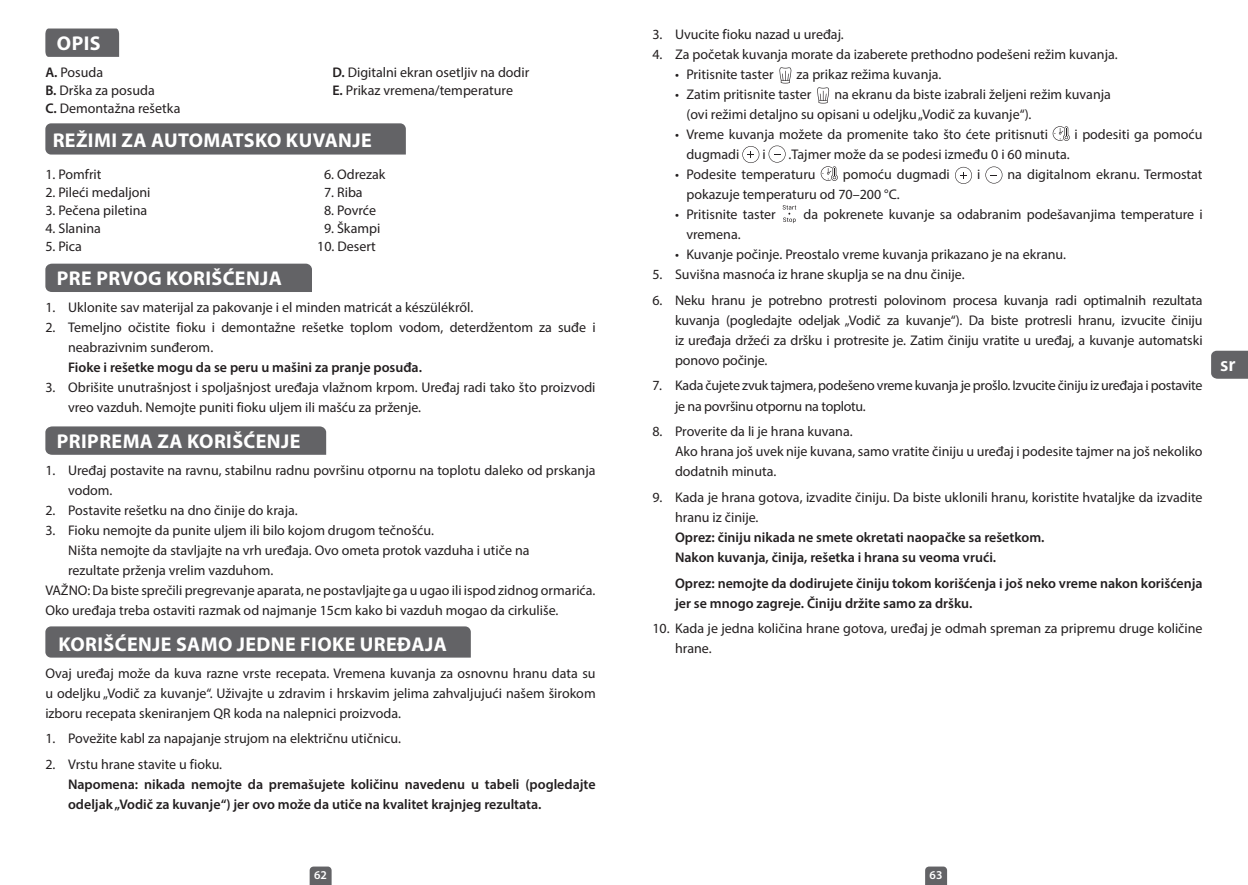
<style>
.page{position:relative;width:1248px;height:885px;background:#fff}
.page>*{position:absolute;margin:0;border:0;box-sizing:border-box;transform-origin:0 0}
.t1{font:700 20px "Myriad Pro";letter-spacing:.02em;color:#fff}
.t2{font:600 20px "Myriad Pro";color:#fff}
.t3{font:14px/20px "Myriad Pro";color:#231f20}
.t4{font:600 14px/20px "Myriad Pro";color:#231f20}
.t5{font:14px/20px "Myriad Pro";letter-spacing:-.02em;color:#231f20}
.t6{font:600 12px "Myriad Pro";color:#fff}
.s1{font-weight:600}
</style>
<div class="page">
<svg style="left:925px;top:866px;width:22px;height:18px"></svg>
<svg style="left:309px;top:866px;width:22px;height:18px"></svg>
<svg style="left:1211px;top:351px;width:36px;height:28px"></svg>
<div style="left:45px;top:29px;width:74px;height:28px;background:#636366"></div>
<div style="left:45px;top:123px;width:361px;height:31px;background:#636366"></div>
<div style="left:45px;top:263px;width:267px;height:29px;background:#636366"></div>
<div style="left:45px;top:426px;width:281px;height:28px;background:#636366"></div>
<div style="left:45px;top:626px;width:426px;height:31px;background:#636366"></div>
<svg style="left:779px;top:67px;width:12px;height:16px"></svg>
<svg style="left:817px;top:87px;width:12px;height:16px"></svg>
<svg style="left:1052px;top:126px;width:17px;height:15px"></svg>
<svg style="left:742px;top:146px;width:17px;height:17px"></svg>
<svg style="left:768px;top:145px;width:17px;height:17px"></svg>
<svg style="left:820px;top:166px;width:17px;height:15px"></svg>
<svg style="left:955px;top:167px;width:16px;height:17px"></svg>
<svg style="left:985px;top:166px;width:17px;height:17px"></svg>
<svg style="left:782px;top:205px;width:14px;height:18px"></svg>
<h1 class="t1" style="left:57px;top:30px;width:45px">OPIS</h1>
<p class="t3" style="left:45px;top:63px;width:136px;line-height:18px"><span class="s1">A.</span> Posuda<br><span class="s1">B.</span> Drška za posuda<br><span class="s1">C.</span> Demontažna rešetka</p>
<p class="t3" style="left:332px;top:63px;width:198px;line-height:18px"><span class="s1">D.</span> Digitalni ekran osetljiv na dodir<br><span class="s1">E.</span> Prikaz vremena/temperature</p>
<h1 class="t1" style="left:53px;top:128px;width:320px">REŽIMI ZA AUTOMATSKO KUVANJE</h1>
<p class="t3" style="left:45px;top:164px;width:58px">1. Pomfrit</p>
<p class="t3" style="left:45px;top:182px;width:107px">2. Pileći medaljoni</p>
<p class="t3" style="left:45px;top:200px;width:103px">3. Pečena piletina</p>
<p class="t3" style="left:45px;top:218px;width:57px">4. Slanina</p>
<p class="t3" style="left:45px;top:236px;width:38px">5. Pica</p>
<p class="t3" style="left:324px;top:164px;width:63px">6. Odrezak</p>
<p class="t3" style="left:324px;top:182px;width:40px">7. Riba</p>
<p class="t3" style="left:324px;top:200px;width:54px">8. Povrće</p>
<p class="t3" style="left:324px;top:218px;width:58px">9. Škampi</p>
<p class="t3" style="left:317px;top:236px;width:60px">10. Desert</p>
<h1 class="t1" style="left:57px;top:265px;width:226px">PRE PRVOG KORIŠĆENJA</h1>
<p class="t3" style="left:45px;top:297px;width:429px">1. Uklonite sav materijal za pakovanje i el minden matricát a készülékről.</p>
<p class="t3" style="left:68px;top:317px;width:529px;text-indent:-23px">2. Temeljno očistite fioku i demontažne rešetke toplom vodom, deterdžentom za suđe i neabrazivnim sunđerom.</p>
<p class="t4" style="left:68px;top:357px;width:355px">Fioke i rešetke mogu da se peru u mašini za pranje posuđa.</p>
<p class="t3" style="left:68px;top:377px;width:529px;text-indent:-23px">3. Obrišite unutrašnjost i spoljašnjost uređaja vlažnom krpom. Uređaj radi tako što proizvodi vreo vazduh. Nemojte puniti fioku uljem ili mašću za prženje.</p>
<h1 class="t1" style="left:57px;top:428px;width:245px">PRIPREMA ZA KORIŠĆENJE</h1>
<p class="t3" style="left:68px;top:460px;width:529px;text-indent:-23px">1. Uređaj postavite na ravnu, stabilnu radnu površinu otpornu na toplotu daleko od prskanja vodom.</p>
<p class="t3" style="left:45px;top:500px;width:254px">2. Postavite rešetku na dno činije do kraja.</p>
<p class="t3" style="left:45px;top:520px;width:390px">3. Fioku nemojte da punite uljem ili bilo kojom drugom tečnošću.</p>
<p class="t3" style="left:68px;top:540px;width:463px">Ništa nemojte da stavljajte na vrh uređaja. Ovo ometa protok vazduha i utiče na</p>
<p class="t3" style="left:68px;top:560px;width:207px">rezultate prženja vrelim vazduhom.</p>
<p class="t3" style="left:45px;top:580px;width:551px">VAŽNO: Da biste sprečili pregrevanje aparata, ne postavljajte ga u ugao ili ispod zidnog ormarića.</p>
<p class="t3" style="left:45px;top:600px;width:514px">Oko uređaja treba ostaviti razmak od najmanje 15cm kako bi vazduh mogao da cirkuliše.</p>
<h1 class="t1" style="left:58px;top:630px;width:390px">KORIŠĆENJE SAMO JEDNE FIOKE UREĐAJA</h1>
<p class="t3" style="left:45px;top:662px;width:551px;text-align:justify">Ovaj uređaj može da kuva razne vrste recepata. Vremena kuvanja za osnovnu hranu data su u odeljku „Vodič za kuvanje“. Uživajte u zdravim i hrskavim jelima zahvaljujući našem širokom izboru recepata skeniranjem QR koda na nalepnici proizvoda.</p>
<p class="t3" style="left:45px;top:728px;width:357px">1. Povežite kabl za napajanje strujom na električnu utičnicu.</p>
<p class="t3" style="left:45px;top:754px;width:178px">2. Vrstu hrane stavite u fioku.</p>
<p class="t4" style="left:68px;top:773px;width:529px">Napomena: nikada nemojte da premašujete količinu navedenu u tabeli (pogledajte odeljak „Vodič za kuvanje“) jer ovo može da utiče na kvalitet krajnjeg rezultata.</p>
<p class="t3" style="left:652px;top:24px;width:193px">3. Uvucite fioku nazad u uređaj.</p>
<p class="t3" style="left:652px;top:44px;width:467px">4. Za početak kuvanja morate da izaberete prethodno podešeni režim kuvanja.</p>
<p class="t3" style="left:675px;top:64px;width:100px">• Pritisnite taster</p>
<p class="t3" style="left:796px;top:64px;width:146px">za prikaz režima kuvanja.</p>
<p class="t3" style="left:675px;top:84px;width:138px">• Zatim pritisnite taster</p>
<p class="t3" style="left:686px;top:84px;width:426px;text-indent:148px">na ekranu da biste izabrali željeni režim kuvanja (ovi režimi detaljno su opisani u odeljku „Vodič za kuvanje“).</p>
<p class="t3" style="left:675px;top:124px;width:374px">• Vreme kuvanja možete da promenite tako što ćete pritisnuti</p>
<p class="t3" style="left:1074px;top:124px;width:130px">i podesiti ga pomoću</p>
<p class="t3" style="left:686px;top:144px;width:54px">dugmadi</p>
<p class="t3" style="left:762px;top:144px;width:5px">i</p>
<p class="t3" style="left:788px;top:144px;width:282px">.Tajmer može da se podesi između 0 i 60 minuta.</p>
<p class="t3" style="left:675px;top:164px;width:142px">• Podesite temperaturu</p>
<p class="t3" style="left:842px;top:164px;width:109px">pomoću dugmadi</p>
<p class="t3" style="left:976px;top:164px;width:5px">i</p>
<p class="t3" style="left:1007px;top:164px;width:196px">na digitalnom ekranu. Termostat</p>
<p class="t3" style="left:686px;top:184px;width:215px">pokazuje temperaturu od 70–200 °C.</p>
<p class="t3" style="left:675px;top:204px;width:102px">• Pritisnite taster</p>
<p class="t3" style="left:803px;top:204px;width:400px">da pokrenete kuvanje sa odabranim podešavanjima temperature i</p>
<p class="t3" style="left:686px;top:224px;width:56px">vremena.</p>
<p class="t3" style="left:675px;top:244px;width:392px">• Kuvanje počinje. Preostalo vreme kuvanja prikazano je na ekranu.</p>
<p class="t3" style="left:652px;top:264px;width:314px">5. Suvišna masnoća iz hrane skuplja se na dnu činije.</p>
<p class="t3" style="left:675px;top:290px;width:529px;text-align:justify;text-indent:-23px">6. Neku hranu je potrebno protresti polovinom procesa kuvanja radi optimalnih rezultata kuvanja (pogledajte odeljak „Vodič za kuvanje“). Da biste protresli hranu, izvucite činiju iz uređaja držeći za dršku i protresite je. Zatim činiju vratite u uređaj, a kuvanje automatski ponovo počinje.</p>
<p class="t5" style="left:675px;top:375px;width:529px;text-indent:-23px">7. Kada čujete zvuk tajmera, podešeno vreme kuvanja je prošlo. Izvucite činiju iz uređaja i postavite je na površinu otpornu na toplotu.</p>
<p class="t3" style="left:675px;top:421px;width:529px;text-indent:-23px">8. Proverite da li je hrana kuvana.<br>Ako hrana još uvek nije kuvana, samo vratite činiju u uređaj i podesite tajmer na još nekoliko dodatnih minuta.</p>
<p class="t3" style="left:675px;top:487px;width:529px;text-indent:-23px">9. Kada je hrana gotova, izvadite činiju. Da biste uklonili hranu, koristite hvataljke da izvadite hranu iz činije.</p>
<p class="t4" style="left:675px;top:527px;width:371px">Oprez: činiju nikada ne smete okretati naopačke sa rešetkom.<br>Nakon kuvanja, činija, rešetka i hrana su veoma vrući.</p>
<p class="t4" style="left:675px;top:572px;width:529px">Oprez: nemojte da dodirujete činiju tokom korišćenja i još neko vreme nakon korišćenja jer se mnogo zagreje. Činiju držite samo za dršku.</p>
<p class="t3" style="left:675px;top:618px;width:529px;text-indent:-23px">10. Kada je jedna količina hrane gotova, uređaj je odmah spreman za pripremu druge količine hrane.</p>
<h1 class="t2" style="left:1219px;top:351px;width:17px">sr</h1>
<p class="t6" style="left:314px;top:867px;width:14px">62</p>
<p class="t6" style="left:929px;top:867px;width:14px">63</p>
</div>
